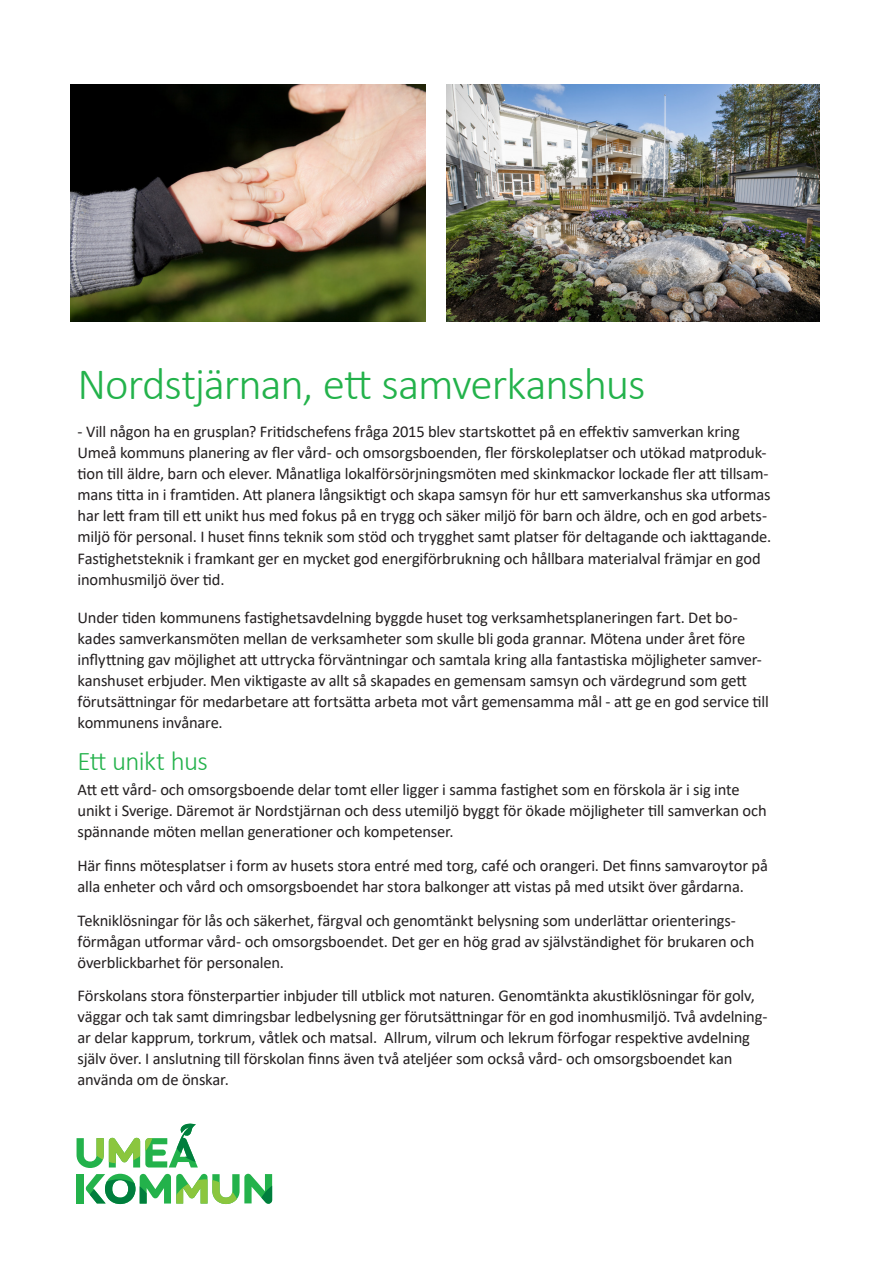
<style>
.page{position:relative;width:893px;height:1263px;background:#fff}
.page>*{position:absolute;margin:0;border:0;box-sizing:border-box;transform-origin:0 0}
.H3_-_mellanrubrik_i{font:300 45px "Calibri";letter-spacing:-.025em;color:#23b24b}
.H3_-_mellanrubrik_i-2{font:300 27px "Calibri";letter-spacing:-.025em;color:#23b24b}
.H3_-_mellanrubrik_i-3{font:16.5px/21px "Calibri";letter-spacing:-.01em;color:#231f20}
.Bröd_med_avstånd{font:16.5px/21px "Calibri";letter-spacing:-.01em;color:#231f20}
</style>
<div class="page">
<div style="left:77px;top:1174px;width:7px;height:29px;background:#23b24b"></div>
<svg style="left:85px;top:1174px;width:187px;height:30px"></svg>
<svg style="left:77px;top:1124px;width:121px;height:44px"></svg>
<img style="left:70px;top:85px;width:355px;height:237px">
<img style="left:446px;top:85px;width:374px;height:236px">
<p class="H3_-_mellanrubrik_i" style="left:78px;top:357px;width:569px">Nordstjärnan, ett samverkanshus</p>
<p class="H3_-_mellanrubrik_i-3" style="left:78px;top:421px;width:695px">- Vill någon ha en grusplan? Fritidschefens fråga 2015 blev startskottet på en effektiv samverkan kring Umeå kommuns planering av fler vård- och omsorgsboenden, fler förskoleplatser och utökad matproduk&shy;tion till äldre, barn och elever. Månatliga lokalförsörjningsmöten med skinkmackor lockade fler att tillsam&shy;mans titta in i framtiden. Att planera långsiktigt och skapa samsyn för hur ett samverkanshus ska utformas har lett fram till ett unikt hus med fokus på en trygg och säker miljö för barn och äldre, och en god arbets&shy;miljö för personal. I huset finns teknik som stöd och trygghet samt platser för deltagande och iakttagande.<br>Fastighetsteknik i framkant ger en mycket god energiförbrukning och hållbara materialval främjar en god inomhusmiljö över tid.</p>
<p class="H3_-_mellanrubrik_i-3" style="left:78px;top:606px;width:693px">Under tiden kommunens fastighetsavdelning byggde huset tog verksamhetsplaneringen fart. Det bo&shy;kades samverkansmöten mellan de verksamheter som skulle bli goda grannar. Mötena under året före inflyttning gav möjlighet att uttrycka förväntningar och samtala kring alla fantastiska möjligheter samver&shy;kanshuset erbjuder. Men viktigaste av allt så skapades en gemensam samsyn och värdegrund som gett förutsättningar för medarbetare att fortsätta arbeta mot vårt gemensamma mål - att ge en god service till kommunens invånare.</p>
<p class="H3_-_mellanrubrik_i-2" style="left:78px;top:744px;width:132px">Ett unikt hus</p>
<p class="Bröd_med_avstånd" style="left:78px;top:779px;width:691px">Att ett vård- och omsorgsboende delar tomt eller ligger i samma fastighet som en förskola är i sig inte unikt i Sverige. Däremot är Nordstjärnan och dess utemiljö byggt för ökade möjligheter till samverkan och spännande möten mellan generationer och kompetenser.</p>
<p class="Bröd_med_avstånd" style="left:78px;top:854px;width:692px">Här finns mötesplatser i form av husets stora entré med torg, café och orangeri. Det finns samvaroytor på alla enheter och vård och omsorgsboendet har stora balkonger att vistas på med utsikt över gårdarna.</p>
<p class="Bröd_med_avstånd" style="left:78px;top:909px;width:678px">Tekniklösningar för lås och säkerhet, färgval och genomtänkt belysning som underlättar orienterings&shy;förmågan utformar vård- och omsorgsboendet. Det ger en hög grad av självständighet för brukaren och överblickbarhet för personalen.</p>
<p class="Bröd_med_avstånd" style="left:78px;top:985px;width:691px">Förskolans stora fönsterpartier inbjuder till utblick mot naturen. Genomtänkta akustiklösningar för golv, väggar och tak samt dimringsbar ledbelysning ger förutsättningar för en god inomhusmiljö. Två avdelning&shy;ar delar kapprum, torkrum, våtlek och matsal. Allrum, vilrum och lekrum förfogar respektive avdelning själv över. I anslutning till förskolan finns även två ateljéer som också vård- och omsorgsboendet kan använda om de önskar.</p>
</div>
